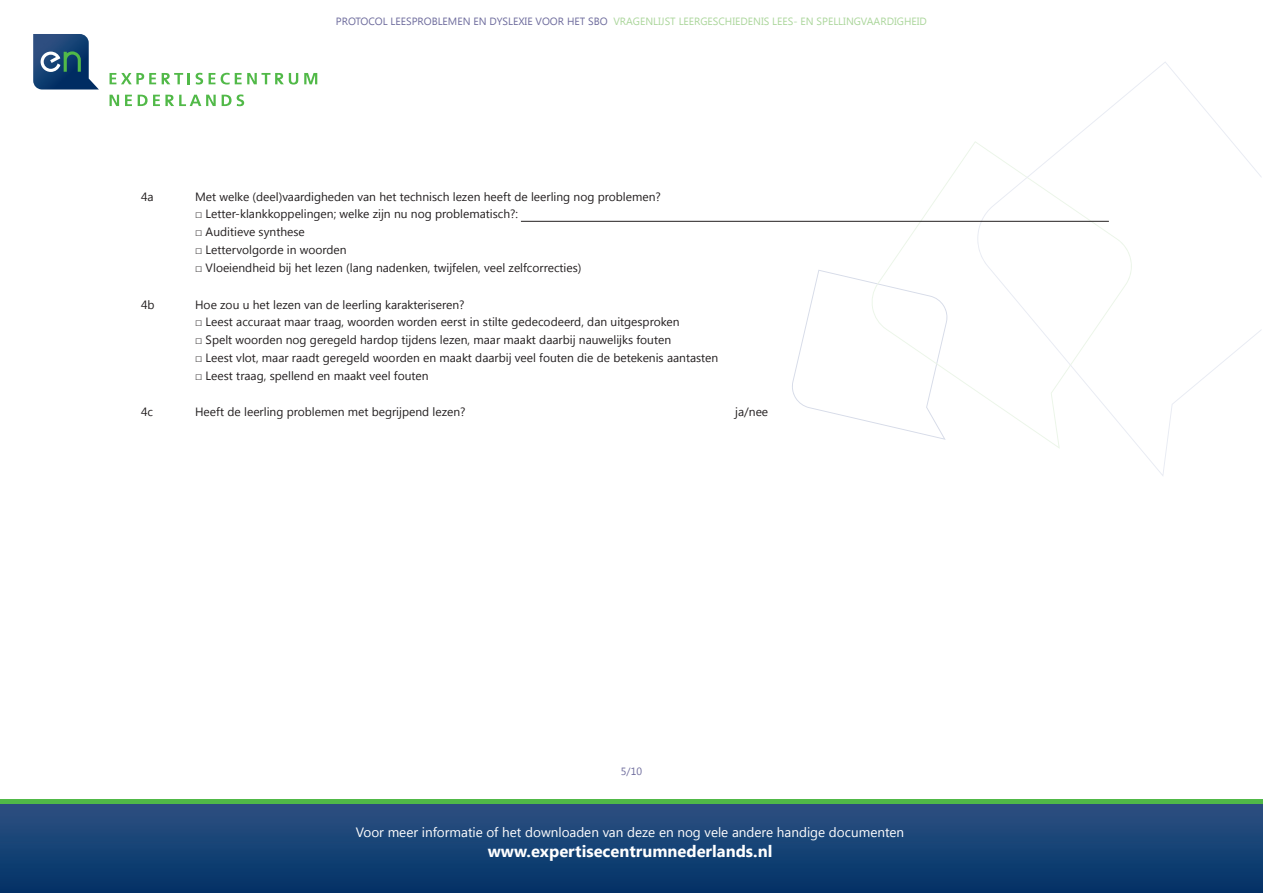
<style>
.page{position:relative;width:1263px;height:893px;background:#fff}
.page>*{position:absolute;margin:0;border:0;box-sizing:border-box;transform-origin:0 0}
.t1{font:700 16.5px "Segoe UI";color:#fff}
.t2{font:13.5px "Segoe UI";color:#fff}
.t3{font:12px "Segoe UI";color:#231f20}
.t4{font:10.5px "Segoe UI";color:#abd69b}
.t5{font:10.5px "Segoe UI";color:#6d6b9c}
.s1{color:#6d6b9c}
</style>
<div class="page">
<img style="left:33px;top:34px;width:66px;height:55px">
<svg style="left:110px;top:95px;width:9px;height:11px"></svg>
<svg style="left:125px;top:95px;width:7px;height:11px"></svg>
<svg style="left:222px;top:94px;width:22px;height:12px"></svg>
<svg style="left:138px;top:95px;width:78px;height:11px"></svg>
<svg style="left:110px;top:73px;width:46px;height:11px"></svg>
<svg style="left:196px;top:73px;width:7px;height:12px"></svg>
<svg style="left:209px;top:73px;width:6px;height:11px"></svg>
<svg style="left:304px;top:73px;width:13px;height:11px"></svg>
<svg style="left:162px;top:73px;width:28px;height:11px"></svg>
<svg style="left:221px;top:73px;width:77px;height:12px"></svg>
<svg style="left:41px;top:51px;width:40px;height:21px"></svg>
<img style="left:0;top:804px;width:1263px;height:89px">
<div style="left:0;top:799px;width:1263px;height:5px;background:#51b948"></div>
<svg style="left:792px;top:270px;width:155px;height:170px"></svg>
<svg style="left:977px;top:62px;width:284px;height:414px"></svg>
<svg style="left:1026px;top:177px;width:45px;height:189px"></svg>
<hr style="left:521px;top:221px;width:588px;height:1px;background:#231f20">
<p class="t4" style="left:336px;top:14px;width:592px"><span class="s1">PROTOCOL LEESPROBLEMEN EN DYSLEXIE VOOR HET SBO</span> VRAGENLIJST LEERGESCHIEDENIS LEES- EN SPELLINGVAARDIGHEID</p>
<p class="t3" style="left:141px;top:189px;width:14px">4a</p>
<p class="t3" style="left:195px;top:189px;width:467px">Met welke (deel)vaardigheden van het technisch lezen heeft de leerling nog problemen?</p>
<p class="t3" style="left:195px;top:205px;width:325px">□ Letter-klankkoppelingen; welke zijn nu nog problematisch?:</p>
<p class="t3" style="left:195px;top:223px;width:111px">□ Auditieve synthese</p>
<p class="t3" style="left:195px;top:241px;width:153px">□ Lettervolgorde in woorden</p>
<p class="t3" style="left:195px;top:259px;width:388px">□ Vloeiendheid bij het lezen (lang nadenken, twijfelen, veel zelfcorrecties)</p>
<p class="t3" style="left:141px;top:297px;width:15px">4b</p>
<p class="t3" style="left:195px;top:297px;width:271px">Hoe zou u het lezen van de leerling karakteriseren?</p>
<p class="t3" style="left:195px;top:313px;width:486px">□ Leest accuraat maar traag, woorden worden eerst in stilte gedecodeerd, dan uitgesproken</p>
<p class="t3" style="left:195px;top:331px;width:477px">□ Spelt woorden nog geregeld hardop tijdens lezen, maar maakt daarbij nauwelijks fouten</p>
<p class="t3" style="left:195px;top:349px;width:525px">□ Leest vlot, maar raadt geregeld woorden en maakt daarbij veel fouten die de betekenis aantasten</p>
<p class="t3" style="left:195px;top:367px;width:235px">□ Leest traag, spellend en maakt veel fouten</p>
<p class="t3" style="left:141px;top:403px;width:14px">4c</p>
<p class="t3" style="left:195px;top:403px;width:272px">Heeft de leerling problemen met begrijpend lezen?</p>
<p class="t3" style="left:735px;top:403px;width:35px">ja/nee</p>
<p class="t5" style="left:621px;top:764px;width:23px">5/10</p>
<p class="t2" style="left:356px;top:823px;width:550px">Voor meer informatie of het downloaden van deze en nog vele andere handige documenten</p>
<h1 class="t1" style="left:488px;top:839px;width:286px">www.expertisecentrumnederlands.nl</h1>
</div>
